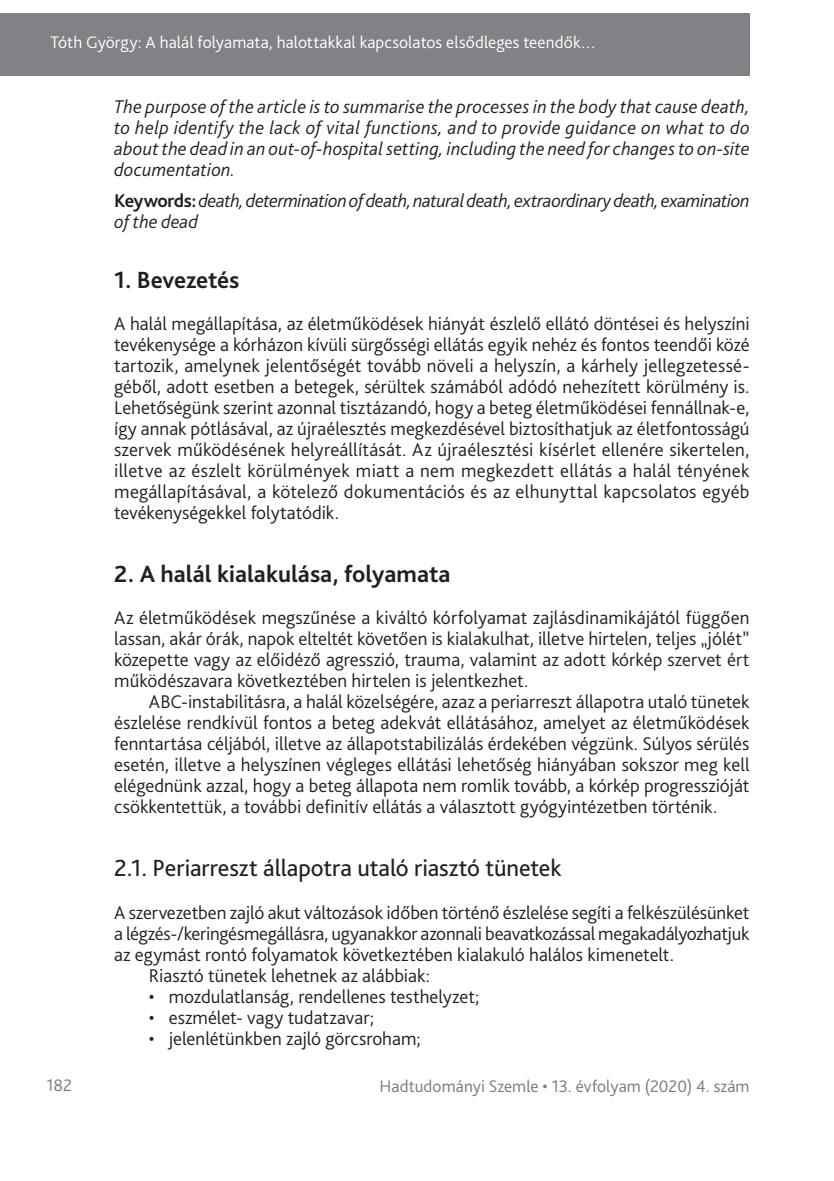
<style>
.page{position:relative;width:834px;height:1181px;background:#fff}
.page>*{position:absolute;margin:0;border:0;box-sizing:border-box;transform-origin:0 0}
._1_1_1__Head{font:24.5px "Bliss Pro";letter-spacing:-.005em;color:#231f20}
._1_1__Head{font:700 24.5px "Bliss Pro";color:#231f20}
._2__Body_1st_paragra{font:300 19.25px/21px "Bliss Pro";letter-spacing:.005em;color:#231f20;text-align:justify}
._1__Body{font:300 19.25px/21px "Bliss Pro";color:#231f20;text-align:justify}
._3__Abstract{font:italic 300 19.25px/21px "Bliss Pro";letter-spacing:.01em;color:#231f20;text-align:justify}
._3__Key_Abstract{font:italic 300 19.25px/21px "Bliss Pro";letter-spacing:-.015em;color:#231f20}
.t1{font:300 17.5px "Bliss Pro";letter-spacing:.005em;color:#fff}
.t2{font:300 17.5px "Bliss Pro";letter-spacing:.005em;color:#767a7c}
.s1{font-weight:700;font-style:normal}
</style>
<div class="page">
<div style="left:0;top:13px;width:749px;height:63px;background:#808285"></div>
<p class="t1" style="left:51px;top:32px;width:547px">Tóth György: A halál folyamata, halottakkal kapcsolatos elsődleges teendők…</p>
<p class="_3__Abstract" style="left:114px;top:95px;width:637px">The purpose of the article is to summarise the processes in the body that cause death, to help identify the lack of vital functions, and to provide guidance on what to do about the dead in an out-of-hospital setting, including the need for changes to on-site documentation.</p>
<p class="_3__Key_Abstract" style="left:114px;top:189px;width:636px"><span class="s1">Keywords:</span> death, determination of death, natural death, extraordinary death, examination of the dead</p>
<p class="_1_1__Head" style="left:114px;top:265px;width:127px">1. Bevezetés</p>
<p class="_2__Body_1st_paragra" style="left:114px;top:313px;width:637px">A halál megállapítása, az életműködések hiányát észlelő ellátó döntései és helyszíni tevékenysége a kórházon kívüli sürgősségi ellátás egyik nehéz és fontos teendői közé tartozik, amelynek jelentőségét tovább növeli a helyszín, a kárhely jellegzetessé&shy;géből, adott esetben a betegek, sérültek számából adódó nehezített körülmény is.<br>Lehetőségünk szerint azonnal tisztázandó, hogy a beteg életműködései fennállnak-e, így annak pótlásával, az újraélesztés megkezdésével biztosíthatjuk az életfontosságú szervek működésének helyreállítását. Az újraélesztési kísérlet ellenére sikertelen, illetve az észlelt körülmények miatt a nem megkezdett ellátás a halál tényének megállapításával, a kötelező dokumentációs és az elhunyttal kapcsolatos egyéb tevékenységekkel folytatódik.</p>
<p class="_1_1__Head" style="left:114px;top:559px;width:338px">2. A halál kialakulása, folyamata</p>
<p class="_2__Body_1st_paragra" style="left:114px;top:607px;width:636px">Az életműködések megszűnése a kiváltó kórfolyamat zajlásdinamikájától függően lassan, akár órák, napok elteltét követően is kialakulhat, illetve hirtelen, teljes „jólét” közepette vagy az előidéző agresszió, trauma, valamint az adott kórkép szervet ért működészavara következtében hirtelen is jelentkezhet.</p>
<p class="_1__Body" style="left:114px;top:691px;width:637px;text-indent:35px">ABC-instabilitásra, a halál közelségére, azaz a periarreszt állapotra utaló tünetek észlelése rendkívül fontos a beteg adekvát ellátásához, amelyet az életműködések fenntartása céljából, illetve az állapotstabilizálás érdekében végzünk. Súlyos sérülés esetén, illetve a helyszínen végleges ellátási lehetőség hiányában sokszor meg kell elégednünk azzal, hogy a beteg állapota nem romlik tovább, a kórkép progresszióját csökkentettük, a további definitív ellátás a választott gyógyintézetben történik.</p>
<p class="_1_1_1__Head" style="left:114px;top:853px;width:449px">2.1. Periarreszt állapotra utaló riasztó tünetek</p>
<p class="_2__Body_1st_paragra" style="left:114px;top:901px;width:636px">A szervezetben zajló akut változások időben történő észlelése segíti a felkészülésünket a légzés-/keringésmegállásra, ugyanakkor azonnali beavatkozással megakadályozhatjuk az egymást rontó folyamatok következtében kialakuló halálos kimenetelt.</p>
<p class="_1__Body" style="left:149px;top:964px;width:282px">Riasztó tünetek lehetnek az alábbiak:</p>
<p class="_2__Body_1st_paragra" style="left:149px;top:985px;width:332px">• mozdulatlanság, rendellenes testhelyzet;</p>
<p class="_2__Body_1st_paragra" style="left:149px;top:1006px;width:226px">• eszmélet- vagy tudatzavar;</p>
<p class="_2__Body_1st_paragra" style="left:149px;top:1027px;width:273px">• jelenlétünkben zajló görcsroham;</p>
<p class="t2" style="left:46px;top:1074px;width:27px">182</p>
<p class="t2" style="left:379px;top:1075px;width:371px">Hadtudományi Szemle • 13. évfolyam (2020) 4. szám</p>
</div>
